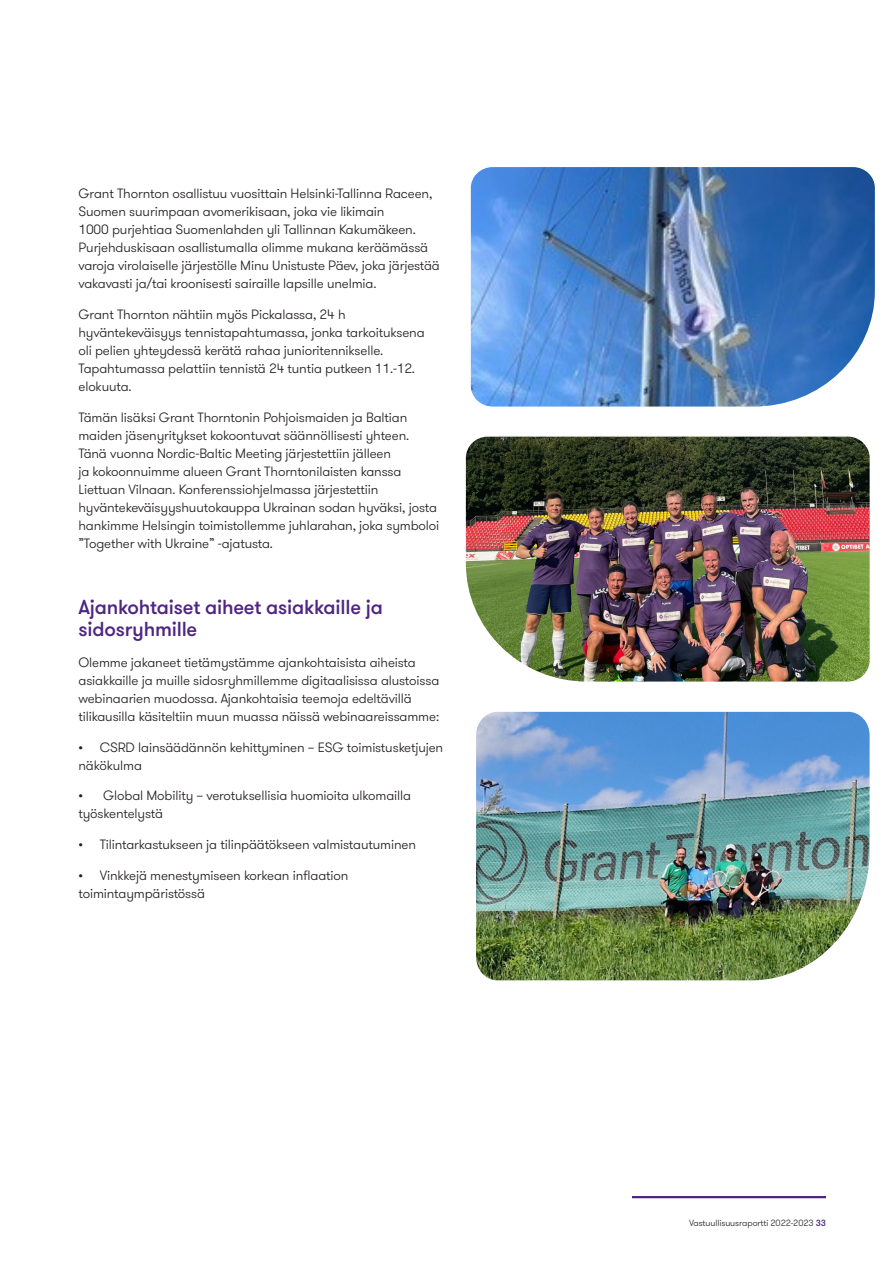
<style>
.page{position:relative;width:893px;height:1263px;background:#fff}
.page>*{position:absolute;margin:0;border:0;box-sizing:border-box;transform-origin:0 0}
._11_Body_text{font:500 20.25px/22.5px "GT Walsheim Pro";letter-spacing:-.01em;color:#4e2582}
._11_Body_text-2{font:300 13.5px/18px "GT Walsheim Pro";letter-spacing:-.01em;color:#231f20}
.t1{font:300 9px "GT Walsheim Pro";letter-spacing:-.01em;color:#231f20}
.s1{font-weight:500;color:#4e2582}
</style>
<div class="page">
<hr style="left:632px;top:1196px;width:194px;height:2px;background:#4e2582">
<img style="left:465px;top:436px;width:405px;height:246px">
<img style="left:476px;top:711px;width:394px;height:270px">
<img style="left:470px;top:167px;width:405px;height:240px">
<p class="_11_Body_text-2" style="left:78px;top:185px;width:363px">Grant Thornton osallistuu vuosittain Helsinki-Tallinna Raceen, Suomen suurimpaan avomerikisaan, joka vie likimain<br>1000 purjehtiaa Suomenlahden yli Tallinnan Kakumäkeen.<br>Purjehduskisaan osallistumalla olimme mukana keräämässä varoja virolaiselle järjestölle Minu Unistuste Päev, joka järjestää vakavasti ja/tai kroonisesti sairaille lapsille unelmia.</p>
<p class="_11_Body_text-2" style="left:78px;top:305px;width:348px">Grant Thornton nähtiin myös Pickalassa, 24 h hyväntekeväisyys tennistapahtumassa, jonka tarkoituksena oli pelien yhteydessä kerätä rahaa junioritennikselle.<br>Tapahtumassa pelattiin tennistä 24 tuntia putkeen 11.-12. elokuuta.</p>
<p class="_11_Body_text-2" style="left:78px;top:408px;width:362px">Tämän lisäksi Grant Thorntonin Pohjoismaiden ja Baltian maiden jäsenyritykset kokoontuvat säännöllisesti yhteen.<br>Tänä vuonna Nordic-Baltic Meeting järjestettiin jälleen<br>ja kokoonnuimme alueen Grant Thorntonilaisten kanssa Liettuan Vilnaan. Konferenssiohjelmassa järjestettiin hyväntekeväisyyshuutokauppa Ukrainan sodan hyväksi, josta hankimme Helsingin toimistollemme juhlarahan, joka symboloi ”Together with Ukraine” -ajatusta.</p>
<p class="_11_Body_text" style="left:78px;top:596px;width:306px">Ajankohtaiset aiheet asiakkaille ja sidosryhmille</p>
<p class="_11_Body_text-2" style="left:78px;top:653px;width:362px">Olemme jakaneet tietämystämme ajankohtaisista aiheista asiakkaille ja muille sidosryhmillemme digitaalisissa alustoissa webinaarien muodossa. Ajankohtaisia teemoja edeltävillä tilikausilla käsiteltiin muun muassa näissä webinaareissamme:</p>
<p class="_11_Body_text-2" style="left:78px;top:738px;width:366px">• CSRD lainsäädännön kehittyminen – ESG toimistusketjujen näkökulma</p>
<p class="_11_Body_text-2" style="left:78px;top:787px;width:334px">• Global Mobility – verotuksellisia huomioita ulkomailla työskentelystä</p>
<p class="_11_Body_text-2" style="left:78px;top:836px;width:339px">• Tilintarkastukseen ja tilinpäätökseen valmistautuminen</p>
<p class="_11_Body_text-2" style="left:78px;top:866px;width:271px">• Vinkkejä menestymiseen korkean inflaation toimintaympäristössä</p>
<p class="t1" style="left:689px;top:1217px;width:138px">Vastuullisuusraportti 2022-2023 <span class="s1">33</span></p>
</div>
